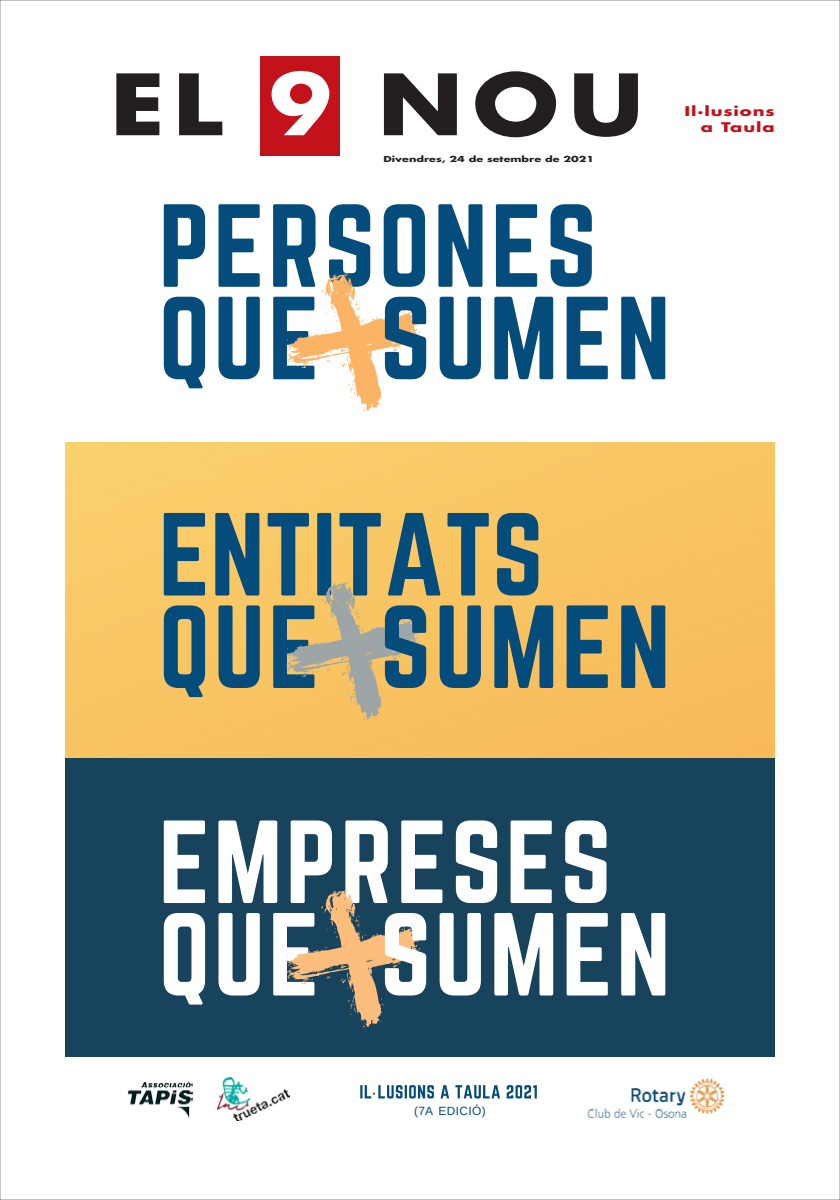
<style>
.page{position:relative;width:840px;height:1200px;background:#fff}
.page>*{position:absolute;margin:0;border:0;box-sizing:border-box;transform-origin:0 0}
.t1{font:700 82px "Futura";color:#231f20;scale:1.22 1}
.t2{font:16.7px "Noto Sans";color:#044c7b}
.t3{font:700 13px "Futura";letter-spacing:.05em;color:#c4121a;scale:1.38 1}
.t4{font:11.9px "Arimo";letter-spacing:.03em;color:#044c7b}
.t5{font:700 8px "Futura";color:#231f20;scale:1.4 1}
.s1{color:#fff}
</style>
<div class="page">
<img style="left:65px;top:442px;width:709px;height:315px">
<svg style="left:164px;top:513px;width:41px;height:82px;background:#5d7a73"></svg>
<svg style="left:215px;top:513px;width:44px;height:82px;background:#3a6776"></svg>
<svg style="left:496px;top:513px;width:42px;height:82px;background:#4e7073"></svg>
<svg style="left:164px;top:605px;width:41px;height:92px;background:#4e7073"></svg>
<svg style="left:218px;top:605px;width:42px;height:82px;background:#4f7173"></svg>
<svg style="left:267px;top:513px;width:221px;height:206px;background:#9f9971"></svg>
<svg style="left:494px;top:605px;width:59px;height:82px;background:#436a73"></svg>
<svg style="left:566px;top:605px;width:41px;height:82px;background:#5e7670"></svg>
<svg style="left:621px;top:605px;width:44px;height:82px;background:#3a6574"></svg>
<svg style="left:164px;top:204px;width:41px;height:83px"></svg>
<svg style="left:218px;top:204px;width:41px;height:83px"></svg>
<svg style="left:438px;top:204px;width:44px;height:83px"></svg>
<svg style="left:495px;top:204px;width:42px;height:83px"></svg>
<svg style="left:550px;top:204px;width:41px;height:83px"></svg>
<svg style="left:164px;top:296px;width:41px;height:92px"></svg>
<svg style="left:218px;top:296px;width:42px;height:83px"></svg>
<svg style="left:273px;top:204px;width:153px;height:207px"></svg>
<svg style="left:439px;top:296px;width:41px;height:83px"></svg>
<svg style="left:494px;top:296px;width:59px;height:83px"></svg>
<svg style="left:566px;top:296px;width:41px;height:83px"></svg>
<svg style="left:621px;top:296px;width:44px;height:83px"></svg>
<div style="left:65px;top:757px;width:709px;height:300px;background:#17435d"></div>
<svg style="left:164px;top:820px;width:41px;height:82px"></svg>
<svg style="left:565px;top:820px;width:41px;height:82px"></svg>
<svg style="left:164px;top:913px;width:41px;height:91px"></svg>
<svg style="left:218px;top:820px;width:335px;height:207px"></svg>
<svg style="left:566px;top:913px;width:41px;height:82px"></svg>
<svg style="left:621px;top:913px;width:44px;height:82px"></svg>
<img style="left:587px;top:1078px;width:138px;height:40px">
<img style="left:127px;top:1081px;width:65px;height:38px">
<img style="left:218px;top:1077px;width:71px;height:42px">
<svg style="left:360px;top:1085px;width:11px;height:13px"></svg>
<svg style="left:378px;top:1085px;width:24px;height:13px"></svg>
<hr style="left:404px;top:1084px;width:3px;height:14px;background:#044c7b">
<svg style="left:409px;top:1085px;width:24px;height:13px"></svg>
<svg style="left:440px;top:1085px;width:9px;height:13px"></svg>
<svg style="left:455px;top:1085px;width:44px;height:13px"></svg>
<svg style="left:506px;top:1085px;width:30px;height:13px"></svg>
<div style="left:260px;top:57px;width:80px;height:99px;background:#c4121a"></div>
<p class="t1" style="left:110px;top:50px;width:439px">EL <span class="s1">9</span> NOU</p>
<p class="t5" style="left:383px;top:153px;width:152px">Divendres, 24 de setembre de 2021</p>
<p class="t3" style="left:684px;top:102px;width:67px">Il·lusions</p>
<p class="t3" style="left:700px;top:118px;width:55px">a Taula</p>
<p class="t2" style="left:372px;top:1082px;width:5px">·</p>
<p class="t4" style="left:414px;top:1103px;width:73px">(7A EDICIÓ)</p>
</div>
